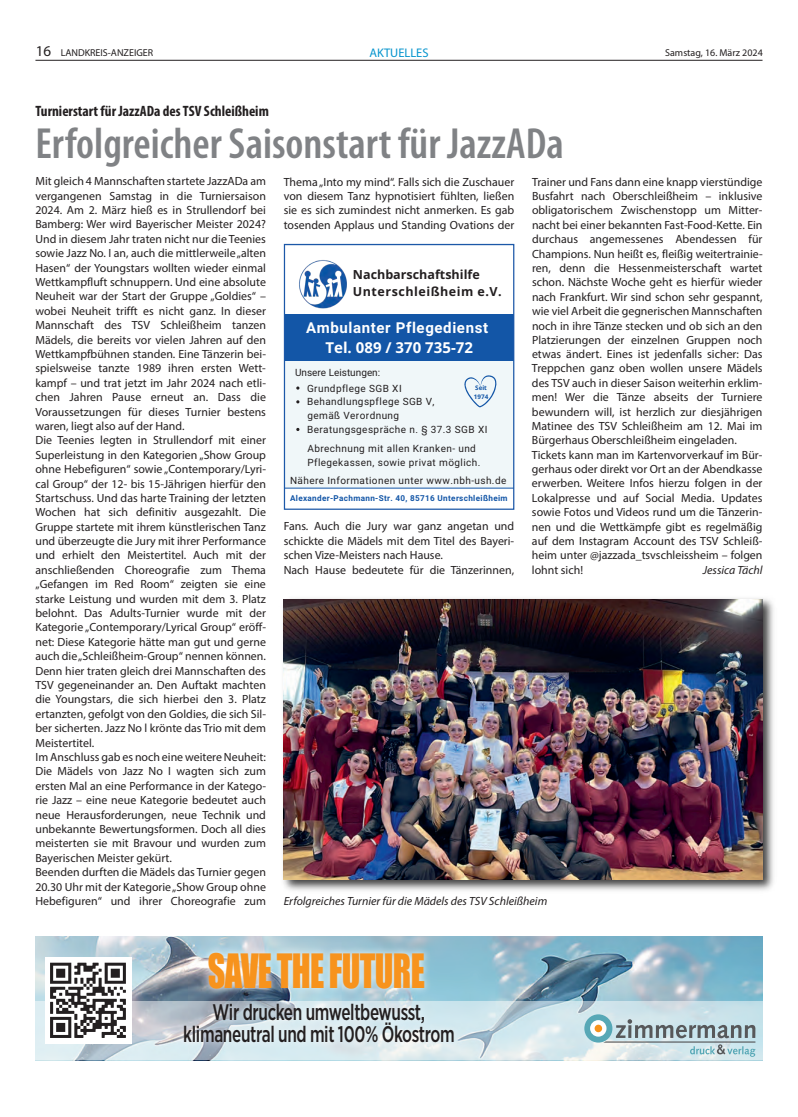
<style>
.page{position:relative;width:798px;height:1117px;background:#fff}
.page>*{position:absolute;margin:0;border:0;box-sizing:border-box;transform-origin:0 0}
.t1{font:600 condensed 43.75px "Myriad Pro";color:#808285}
.t2{font:43.75px "Impact";letter-spacing:-.02em;color:#f7931d;scale:.78 1}
.t3{font:500 22.5px/22.5px "Gotham Narrow";letter-spacing:-.02em;color:#231f20;text-align:center;scale:.78 1}
.t4{font:700 condensed 15px "Myriad Pro";color:#231f20}
.t5{font:700 15px "Roboto";letter-spacing:.04em;color:#fff}
.t6{font:700 15px "Open Sans";color:#fff}
.t7{font:700 12.5px/17.1px "Open Sans";color:#231f20}
.t8{font:12.5px "Myriad Pro";color:#0694cd}
.t9{font:11.88px/14.4px "Myriad Pro";color:#231f20;text-align:justify}
.t10{font:italic 11.88px "Myriad Pro";color:#231f20}
.t11{font:10px/13.8px "Roboto";letter-spacing:.04em;color:#231f20}
.t12{font:10px "Myriad Pro";color:#231f20}
.t13{font:10px "Roboto";color:#231f20}
.t14{font:700 8.12px "Roboto";letter-spacing:.04em;color:#1356a7}
.t15{font:700 6.25px/8.4px "Open Sans";color:#1356a7}
.s1{font-size:15px}
</style>
<div class="page">
<div style="left:285px;top:314px;width:228px;height:46px;background:#1356a7"></div>
<div style="left:285px;top:360px;width:228px;height:127px;background:#f0f7f9"></div>
<img style="left:299px;top:260px;width:48px;height:49px">
<svg style="left:464px;top:375px;width:32px;height:32px"></svg>
<hr style="left:285px;top:487px;width:228px;height:1px;background:#1356a7">
<div style="left:284px;top:244px;width:230px;height:265px;border:1px solid #1c58a8"></div>
<hr style="left:35px;top:60px;width:727px;height:1px;background:#231f20">
<img style="left:283px;top:598px;width:491px;height:293px">
<img style="left:283px;top:599px;width:479px;height:280px">
<img style="left:35px;top:936px;width:727px;height:65px">
<svg style="left:35px;top:1001px;width:727px;height:58px;background:#cfe0e6"></svg>
<svg style="left:584px;top:1014px;width:171px;height:42px;background:#b6cbcf"></svg>
<div style="left:200px;top:944px;width:232px;height:51px;background:#fff;opacity:.85"></div>
<div style="left:176px;top:995px;width:285px;height:55px;background:#fff;opacity:.75"></div>
<img style="left:45px;top:957px;width:86px;height:86px">
<p class="t12" style="left:36px;top:49px;width:119px"><span class="s1">16</span> LANDKREIS-ANZEIGER</p>
<p class="t8" style="left:369px;top:48px;width:61px">AKTUELLES</p>
<p class="t12" style="left:665px;top:49px;width:99px">Samstag, 16. März 2024</p>
<p class="t4" style="left:35px;top:106px;width:235px">Turnierstart für JazzADa des TSV Schleißheim</p>
<p class="t1" style="left:35px;top:127px;width:529px">Erfolgreicher Saisonstart für JazzADa</p>
<p class="t9" style="left:35px;top:175px;width:232px">Mit gleich 4 Mannschaften startete JazzADa am vergangenen Samstag in die Turniersaison 2024. Am 2. März hieß es in Strullendorf bei Bamberg: Wer wird Bayerischer Meister 2024?<br>Und in diesem Jahr traten nicht nur die Teenies sowie Jazz No. I an, auch die mittlerweile „alten Hasen“ der Youngstars wollten wieder einmal Wettkampfluft schnuppern. Und eine absolute Neuheit war der Start der Gruppe „Goldies“ – wobei Neuheit trifft es nicht ganz. In dieser Mannschaft des TSV Schleißheim tanzen Mädels, die bereits vor vielen Jahren auf den Wettkampfbühnen standen. Eine Tänzerin bei&shy;spielsweise tanzte 1989 ihren ersten Wett&shy;kampf – und trat jetzt im Jahr 2024 nach etli&shy;chen Jahren Pause erneut an. Dass die Voraussetzungen für dieses Turnier bestens waren, liegt also auf der Hand.</p>
<p class="t9" style="left:35px;top:434px;width:232px">Die Teenies legten in Strullendorf mit einer Superleistung in den Kategorien „Show Group ohne Hebefiguren“ sowie „Contemporary/Lyri&shy;cal Group“ der 12- bis 15-Jährigen hierfür den Startschuss. Und das harte Training der letzten Wochen hat sich definitiv ausgezahlt. Die Gruppe startete mit ihrem künstlerischen Tanz und überzeugte die Jury mit ihrer Performance und erhielt den Meistertitel. Auch mit der anschließenden Choreografie zum Thema „Gefangen im Red Room“ zeigten sie eine starke Leistung und wurden mit dem 3. Platz belohnt. Das Adults-Turnier wurde mit der Kategorie „Contemporary/Lyrical Group“ eröff&shy;net: Diese Kategorie hätte man gut und gerne auch die „Schleißheim-Group“ nennen können.<br>Denn hier traten gleich drei Mannschaften des TSV gegeneinander an. Den Auftakt machten die Youngstars, die sich hierbei den 3. Platz ertanzten, gefolgt von den Goldies, die sich Sil&shy;ber sicherten. Jazz No l krönte das Trio mit dem Meistertitel.</p>
<p class="t9" style="left:35px;top:750px;width:232px">Im Anschluss gab es noch eine weitere Neuheit:<br>Die Mädels von Jazz No I wagten sich zum ersten Mal an eine Performance in der Katego&shy;rie Jazz – eine neue Kategorie bedeutet auch neue Herausforderungen, neue Technik und unbekannte Bewertungsformen. Doch all dies meisterten sie mit Bravour und wurden zum Bayerischen Meister gekürt.</p>
<p class="t9" style="left:35px;top:865px;width:232px">Beenden durften die Mädels das Turnier gegen 20.30 Uhr mit der Kategorie „Show Group ohne Hebefiguren“ und ihrer Choreografie zum</p>
<p class="t9" style="left:283px;top:175px;width:232px">Thema „Into my mind“. Falls sich die Zuschauer von diesem Tanz hypnotisiert fühlten, ließen sie es sich zumindest nicht anmerken. Es gab tosenden Applaus und Standing Ovations der</p>
<p class="t9" style="left:531px;top:175px;width:232px">Trainer und Fans dann eine knapp vierstündige Busfahrt nach Oberschleißheim – inklusive obligatorischem Zwischenstopp um Mitter&shy;nacht bei einer bekannten Fast-Food-Kette. Ein durchaus angemessenes Abendessen für Champions. Nun heißt es, fleißig weitertrainie&shy;ren, denn die Hessenmeisterschaft wartet schon. Nächste Woche geht es hierfür wieder nach Frankfurt. Wir sind schon sehr gespannt, wie viel Arbeit die gegnerischen Mannschaften noch in ihre Tänze stecken und ob sich an den Platzierungen der einzelnen Gruppen noch etwas ändert. Eines ist jedenfalls sicher: Das Treppchen ganz oben wollen unsere Mädels des TSV auch in dieser Saison weiterhin erklim&shy;men! Wer die Tänze abseits der Turniere bewundern will, ist herzlich zur diesjährigen Matinee des TSV Schleißheim am 12. Mai im Bürgerhaus Oberschleißheim eingeladen.</p>
<p class="t9" style="left:531px;top:448px;width:232px">Tickets kann man im Kartenvorverkauf im Bür&shy;gerhaus oder direkt vor Ort an der Abendkasse erwerben. Weitere Infos hierzu folgen in der Lokalpresse und auf Social Media. Updates sowie Fotos und Videos rund um die Tänzerin&shy;nen und die Wettkämpfe gibt es regelmäßig auf dem Instagram Account des TSV Schleiß&shy;heim unter @jazzada_tsvschleissheim – folgen lohnt sich!</p>
<p class="t7" style="left:353px;top:268px;width:150px">Nachbarschaftshilfe<br>Unterschleißheim e.V.</p>
<p class="t5" style="left:306px;top:322px;width:183px">Ambulanter Pflegedienst</p>
<p class="t6" style="left:325px;top:342px;width:149px">Tel. 089 / 370 735-72</p>
<p class="t13" style="left:295px;top:368px;width:87px">Unsere Leistungen:</p>
<p class="t11" style="left:307px;top:382px;width:129px">Grundpflege SGB XI<br>Behandlungspflege SGB V,</p>
<p class="t11" style="left:307px;top:423px;width:182px">Beratungsgespräche n. § 37.3 SGB XI</p>
<p class="t15" style="left:474px;top:384px;width:16px">Seit<br>1974</p>
<p class="t11" style="left:307px;top:410px;width:93px">gemäß Verordnung</p>
<p class="t11" style="left:307px;top:442px;width:174px">Abrechnung mit allen Kranken- und<br>Pflegekassen, sowie privat möglich.</p>
<p class="t11" style="left:290px;top:474px;width:218px">Nähere Informationen unter www.nbh-ush.de</p>
<p class="t14" style="left:290px;top:494px;width:219px">Alexander-Pachmann-Str. 40, 85716 Unterschleißheim</p>
<p class="t9" style="left:283px;top:520px;width:232px">Fans. Auch die Jury war ganz angetan und schickte die Mädels mit dem Titel des Bayeri&shy;schen Vize-Meisters nach Hause.</p>
<p class="t9" style="left:283px;top:563px;width:232px">Nach Hause bedeutete für die Tänzerinnen,</p>
<p class="t10" style="left:702px;top:565px;width:61px">Jessica Tächl</p>
<p class="t10" style="left:283px;top:895px;width:265px">Erfolgreiches Turnier für die Mädels des TSV Schleißheim</p>
<p class="t2" style="left:208px;top:956px;width:279px">SAVE THE FUTURE</p>
<p class="t3" style="left:183px;top:1000px;width:349px">Wir drucken umweltbewusst, klimaneutral und mit 100% Ökostrom</p>
</div>
